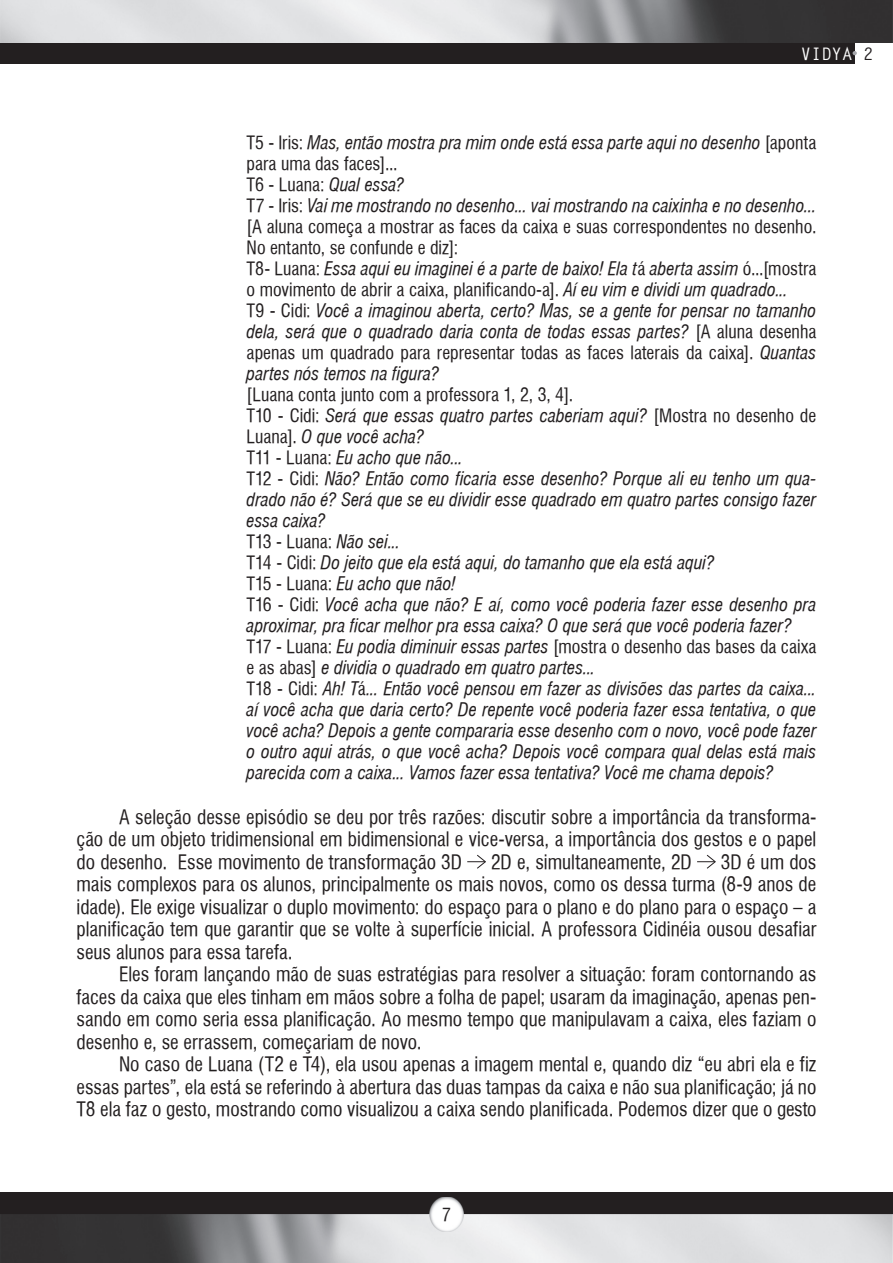
<style>
.page{position:relative;width:893px;height:1263px;background:#fff}
.page>*{position:absolute;margin:0;border:0;box-sizing:border-box;transform-origin:0 0}
.t1{font:19.5px/22.5px "Halvett Condensed";color:#231f20;text-align:justify}
.t2{font:italic condensed 18px/21px "Halvett";color:#231f20}
.t3{font:18px/21px "Halvett Condensed";color:#231f20}
.t4{font:700 17.25px "Letter Gothic Std";color:#fff}
.s1{color:#231f20}
.s2{font-family:"Halvett Condensed";font-style:normal;font-stretch:normal}
.s3{font-family:"Halvett";font-style:italic;font-stretch:condensed}
</style>
<div class="page">
<div style="left:0;top:0;width:855px;height:64px;background:#231f20"></div>
<img style="left:0;top:0;width:893px;height:43px">
<svg style="left:853px;top:51px;width:4px;height:4px"></svg>
<div style="left:0;top:1193px;width:893px;height:70px;background:#231f20"></div>
<img style="left:0;top:1214px;width:893px;height:49px">
<img style="left:429px;top:1197px;width:34px;height:34px">
<svg style="left:467px;top:854px;width:19px;height:15px"></svg>
<svg style="left:697px;top:854px;width:19px;height:15px"></svg>
<p class="t4" style="left:801px;top:43px;width:74px">VIDYA <span class="s1">2</span></p>
<p class="t2" style="left:247px;top:132px;width:571px"><span class="s2">T5 - Iris:</span> Mas, então mostra pra mim onde está essa parte aqui no desenho <span class="s2">[aponta</span></p>
<p class="t3" style="left:247px;top:153px;width:159px">para uma das faces]...<br>T6 - Luana: <span class="s3">Qual essa?</span></p>
<p class="t2" style="left:247px;top:195px;width:571px"><span class="s2">T7 - Iris:</span> Vai me mostrando no desenho... vai mostrando na caixinha e no desenho...</p>
<p class="t3" style="left:247px;top:216px;width:571px">[A aluna começa a mostrar as faces da caixa e suas correspondentes no desenho.<br>No entanto, se confunde e diz]:</p>
<p class="t2" style="left:247px;top:258px;width:571px"><span class="s2">T8- Luana:</span> Essa aqui eu imaginei é a parte de baixo! Ela t<span class="s2">á</span> aberta assim <span class="s2">ó...[mostra</span></p>
<p class="t3" style="left:247px;top:279px;width:543px">o movimento de abrir a caixa, planificando-a]. <span class="s3">Aí eu vim e dividi um quadrado...</span></p>
<p class="t2" style="left:247px;top:300px;width:571px"><span class="s2">T9 - Cidi:</span> Você a imaginou aberta, certo? Mas, se a gente for pensar no tamanho dela, será que o quadrado daria conta de todas essas partes? <span class="s2">[A aluna desenha</span></p>
<p class="t3" style="left:247px;top:342px;width:571px">apenas um quadrado para representar todas as faces laterais da caixa]. <span class="s3">Quantas</span></p>
<p class="t2" style="left:247px;top:363px;width:194px">partes nós temos na figura?</p>
<p class="t3" style="left:247px;top:384px;width:328px">[Luana conta junto com a professora 1, 2, 3, 4].</p>
<p class="t2" style="left:247px;top:405px;width:571px"><span class="s2">T10 - Cidi:</span> Será que essas quatro partes caberiam aqui? <span class="s2">[Mostra no desenho de Luana].</span> O que você acha?<br><span class="s2">T11 - Luana:</span> Eu acho que não...<br><span class="s2">T12 - Cidi:</span> Não? Então como ficaria esse desenho? Porque ali eu tenho um qua&shy;drado não é? Será que se eu dividir esse quadrado em quatro partes consigo fazer essa caixa?</p>
<p class="t3" style="left:247px;top:531px;width:155px">T13 - Luana: <span class="s3">Não sei...</span></p>
<p class="t2" style="left:247px;top:552px;width:571px"><span class="s2">T14 - Cidi:</span> Do jeito que ela está aqui, do tamanho que ela está aqui?<br><span class="s2">T15 - Luana:</span> Eu acho que não!<br><span class="s2">T16 - Cidi:</span> Você acha que não? E aí, como você poderia fazer esse desenho pra aproximar, pra ficar melhor pra essa caixa? O que será que você poderia fazer?</p>
<p class="t3" style="left:247px;top:636px;width:571px">T17 - Luana: <span class="s3">Eu podia diminuir essas partes</span> [mostra o desenho das bases da caixa</p>
<p class="t2" style="left:247px;top:657px;width:571px"><span class="s2">e as abas]</span> e dividia o quadrado em quatro partes...<br><span class="s2">T18 - Cidi:</span> Ah! T<span class="s2">á</span>... Então você pensou em fazer as divisões das partes da caixa... aí você acha que daria certo? De repente você poderia fazer essa tentativa, o que você acha? Depois a gente compararia esse desenho com o novo, você pode fazer o outro aqui atrás, o que você acha? Depois você compara qual delas está mais parecida com a caixa... Vamos fazer essa tentativa? Você me chama depois?</p>
<p class="t1" style="left:77px;top:805px;width:741px;text-indent:43px">A seleção desse episódio se deu por três razões: discutir sobre a importância da transforma&shy;ção de um objeto tridimensional em bidimensional e vice-versa, a importância dos gestos e o papel do desenho. Esse movimento de transformação 3D</p>
<p class="t1" style="left:491px;top:850px;width:202px">2D e, simultaneamente, 2D</p>
<p class="t1" style="left:77px;top:850px;width:741px;text-indent:644px">3D é um dos mais complexos para os alunos, principalmente os mais novos, como os dessa turma (8-9 anos de idade). Ele exige visualizar o duplo movimento: do espaço para o plano e do plano para o espaço – a planificação tem que garantir que se volte à superfície inicial. A professora Cidinéia ousou desafiar seus alunos para essa tarefa.</p>
<p class="t1" style="left:77px;top:963px;width:741px;text-indent:43px">Eles foram lançando mão de suas estratégias para resolver a situação: foram contornando as faces da caixa que eles tinham em mãos sobre a folha de papel; usaram da imaginação, apenas pen&shy;sando em como seria essa planificação. Ao mesmo tempo que manipulavam a caixa, eles faziam o desenho e, se errassem, começariam de novo.</p>
<p class="t1" style="left:77px;top:1053px;width:741px;text-indent:43px">No caso de Luana (T2 e T4), ela usou apenas a imagem mental e, quando diz “eu abri ela e fiz essas partes”, ela está se referindo à abertura das duas tampas da caixa e não sua planificação; já no T8 ela faz o gesto, mostrando como visualizou a caixa sendo planificada. Podemos dizer que o gesto</p>
<p class="t3" style="left:442px;top:1204px;width:10px">7</p>
</div>
